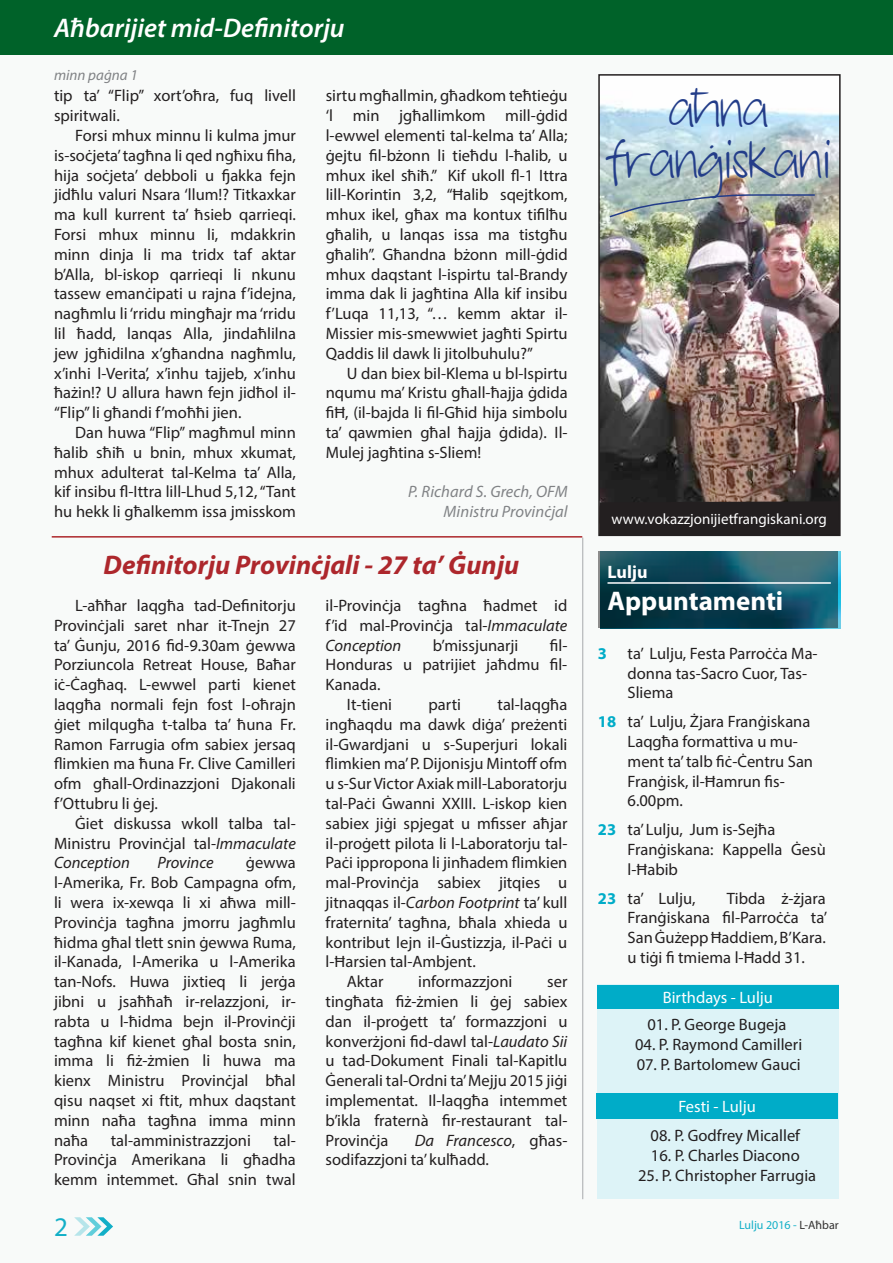
<style>
.page{position:relative;width:893px;height:1263px;background:#f8faf9}
.page>*{position:absolute;margin:0;border:0;box-sizing:border-box;transform-origin:0 0}
.t1{font:33px/51px "DJB Elliephont";color:#233d89;text-align:center}
.t2{font:italic 700 27px "Myriad Pro";color:#ad272c}
.t3{font:italic 600 27px "Myriad Pro";color:#fff}
.t4{font:700 27px "Myriad Pro";color:#fff}
.t5{font:27px "Myriad Pro";color:#00acc8}
.t6{font:700 18px "Myriad Pro";color:#fff}
.t7{font:16.5px/19.8px "Myriad Pro";color:#231f20;text-align:justify}
.t8{font:italic 16.5px/19.8px "Myriad Pro";letter-spacing:.005em;color:#808285;text-align:right}
.t9{font:16.5px "Myriad Pro";color:#fff}
.t10{font:italic 16.5px "Myriad Pro";letter-spacing:-.005em;color:#231f20}
.t11{font:15px "Myriad Pro";letter-spacing:-.005em;color:#fff}
.t12{font:italic 15px "Myriad Pro";color:#808285}
.t13{font:12px "Myriad Pro";color:#00acc8}
.s1{font-style:italic}
.s2{font-weight:700;color:#00acc8}
.s3{color:#231f20}
</style>
<div class="page">
<div style="left:597px;top:985px;width:242px;height:214px;background:#ddf3f7"></div>
<div style="left:597px;top:985px;width:242px;height:23px;background:#00acc8"></div>
<div style="left:596px;top:1093px;width:242px;height:25px;background:#00acc8"></div>
<hr style="left:582px;top:538px;width:1px;height:661px;background:#a7a9ac">
<img style="left:600px;top:551px;width:241px;height:78px">
<svg style="left:599px;top:551px;width:239px;height:77px;background:#144b5b"></svg>
<hr style="left:607px;top:582px;width:224px;height:2px;background:#fff">
<div style="left:0;top:0;width:893px;height:54px;background:#006229"></div>
<img style="left:601px;top:105px;width:237px;height:396px">
<div style="left:598px;top:74px;width:243px;height:462px;border:2px solid #231f20"></div>
<div style="left:599px;top:501px;width:240px;height:34px;background:#231f20"></div>
<img style="left:608px;top:193px;width:208px;height:26px">
<hr style="left:52px;top:536px;width:530px;height:2px;background:#ad272c">
<h2 class="t3" style="left:54px;top:11px;width:292px">Aħbarijiet mid-Definitorju</h2>
<p class="t12" style="left:54px;top:65px;width:85px">minn paġna 1</p>
<p class="t7" style="left:54px;top:86px;width:243px">tip ta’ “Flip” xort’oħra, fuq livell spiritwali.</p>
<p class="t7" style="left:54px;top:125px;width:243px;text-indent:21px">Forsi mhux minnu li kulma jmur is-soċjeta’ tagħna li qed ngħixu fiha, hija soċjeta’ debboli u fjakka fejn jidħlu valuri Nsara ‘llum!? Titkaxkar ma kull kurrent ta’ ħsieb qarrieqi.<br>Forsi mhux minnu li, mdakkrin minn dinja li ma tridx taf aktar b’Alla, bl-iskop qarrieqi li nkunu tassew emanċipati u rajna f’idejna, nagħmlu li ‘rridu mingħajr ma ‘rridu lil ħadd, lanqas Alla, jindaħlilna jew jgħidilna x’għandna nagħmlu, x’inhi l-Verita’, x’inhu tajjeb, x’inhu ħażin!? U allura hawn fejn jidħol il-“Flip” li għandi f’moħħi jien.</p>
<p class="t7" style="left:54px;top:422px;width:243px;text-indent:21px">Dan huwa “Flip” magħmul minn ħalib sħiħ u bnin, mhux xkumat, mhux adulterat tal-Kelma ta’ Alla, kif insibu fl-Ittra lill-Lhud 5,12, “Tant hu hekk li għalkemm issa jmisskom</p>
<p class="t7" style="left:326px;top:86px;width:243px">sirtu mgħallmin, għadkom teħtieġu ‘l min jgħallimkom mill-ġdid l-ewwel elementi tal-kelma ta’ Alla; ġejtu fil-bżonn li tieħdu l-ħalib, u mhux ikel sħiħ.” Kif ukoll fl-1 Ittra lill-Korintin 3,2, “Ħalib sqejtkom, mhux ikel, għax ma kontux tifilħu għalih, u lanqas issa ma tistgħu għalih”. Għandna bżonn mill-ġdid mhux daqstant l-ispirtu tal-Brandy imma dak li jagħtina Alla kif insibu f’Luqa 11,13, “… kemm aktar il-Missier mis-smewwiet jagħti Spirtu Qaddis lil dawk li jitolbuhulu?”</p>
<p class="t7" style="left:326px;top:363px;width:243px;text-indent:21px">U dan biex bil-Klema u bl-Ispirtu nqumu ma’ Kristu għall-ħajja ġdida fiĦ, (il-bajda li fil-Għid hija simbolu ta’ qawmien għal ħajja ġdida). Il-Mulej jagħtina s-Sliem!</p>
<p class="t8" style="left:408px;top:482px;width:161px">P. Richard S. Grech, OFM<br>Ministru Provinċjal</p>
<h2 class="t2" style="left:104px;top:547px;width:417px">Definitorju Provinċjali - 27 ta’ Ġunju</h2>
<p class="t7" style="left:54px;top:595px;width:243px;text-indent:21px">L-aħħar laqgħa tad-Definitorju Provinċjali saret nhar it-Tnejn 27 ta’ Ġunju, 2016 fid-9.30am ġewwa Porziuncola Retreat House, Baħar iċ-Ċagħaq. L-ewwel parti kienet laqgħa normali fejn fost l-oħrajn ġiet milqugħa t-talba ta’ ħuna Fr.<br>Ramon Farrugia ofm sabiex jersaq flimkien ma ħuna Fr. Clive Camilleri ofm għall-Ordinazzjoni Djakonali f’Ottubru li ġej.</p>
<p class="t7" style="left:54px;top:813px;width:243px;text-indent:21px">Ġiet diskussa wkoll talba tal-Ministru Provinċjal tal-<span class="s1">Immaculate Conception</span></p>
<p class="t10" style="left:157px;top:853px;width:58px">Province</p>
<p class="t7" style="left:54px;top:853px;width:243px;text-indent:192px">ġewwa l-Amerika, Fr. Bob Campagna ofm, li wera ix-xewqa li xi aħwa mill-Provinċja tagħna jmorru jagħmlu ħidma għal tlett snin ġewwa Ruma, il-Kanada, l-Amerika u l-Amerika tan-Nofs. Huwa jixtieq li jerġa jibni u jsaħħaħ ir-relazzjoni, ir&shy;rabta u l-ħidma bejn il-Provinċji tagħna kif kienet għal bosta snin, imma li fiż-żmien li huwa ma kienx Ministru Provinċjal bħal qisu naqset xi ftit, mhux daqstant minn naħa tagħna imma minn naħa</p>
<p class="t7" style="left:54px;top:1130px;width:243px;text-indent:219px">tal-Provinċja Amerikana li għadha kemm intemmet. Għal snin twal</p>
<p class="t7" style="left:111px;top:1130px;width:142px">tal-amministrazzjoni</p>
<p class="t7" style="left:326px;top:595px;width:243px">il-Provinċja tagħna ħadmet id f’id mal-Provinċja tal-<span class="s1">Immaculate Conception</span></p>
<p class="t7" style="left:433px;top:635px;width:87px">b’missjunarji</p>
<p class="t7" style="left:550px;top:635px;width:19px">fil-</p>
<p class="t7" style="left:326px;top:655px;width:243px">Honduras u patrijiet jaħdmu fil-</p>
<p class="t7" style="left:326px;top:674px;width:56px">Kanada.</p>
<p class="t7" style="left:347px;top:694px;width:47px">It-tieni</p>
<p class="t7" style="left:429px;top:694px;width:34px">parti</p>
<p class="t7" style="left:498px;top:694px;width:71px">tal-laqgħa</p>
<p class="t7" style="left:326px;top:714px;width:243px">ingħaqdu ma dawk diġa’ preżenti</p>
<p class="t7" style="left:326px;top:734px;width:243px">il-Gwardjani u s-Superjuri lokali</p>
<p class="t7" style="left:326px;top:754px;width:243px">flimkien ma’ P. Dijonisju Mintoff ofm</p>
<p class="t7" style="left:326px;top:773px;width:243px">u s-Sur Victor Axiak mill-Laboratorju</p>
<p class="t7" style="left:326px;top:793px;width:243px">tal-Paċi Ġwanni XXIII. L-iskop kien</p>
<p class="t7" style="left:326px;top:813px;width:243px">sabiex jiġi spjegat u mfisser aħjar</p>
<p class="t7" style="left:326px;top:833px;width:243px">il-proġett pilota li l-Laboratorju tal-</p>
<p class="t7" style="left:326px;top:853px;width:243px">Paċi ippropona li jinħadem flimkien</p>
<p class="t7" style="left:326px;top:872px;width:243px">mal-Provinċja sabiex jitqies u</p>
<p class="t7" style="left:326px;top:892px;width:243px">jitnaqqas il-<span class="s1">Carbon Footprint</span> ta’ kull</p>
<p class="t7" style="left:326px;top:912px;width:243px">fraternita’ tagħna, bħala xhieda u</p>
<p class="t7" style="left:326px;top:932px;width:243px">kontribut lejn il-Ġustizzja, il-Paċi u</p>
<p class="t7" style="left:326px;top:952px;width:152px">l-Ħarsien tal-Ambjent.</p>
<p class="t7" style="left:347px;top:971px;width:38px">Aktar</p>
<p class="t7" style="left:418px;top:971px;width:96px">informazzjoni</p>
<p class="t7" style="left:326px;top:971px;width:243px;text-indent:222px">ser tingħata fiż-żmien li ġej sabiex dan il-proġett ta’ formazzjoni u konverżjoni fid-dawl tal-<span class="s1">Laudato Sii </span>u tad-Dokument Finali tal-Kapitlu Ġenerali tal-Ordni ta’ Mejju 2015 jiġi implementat. Il-laqgħa intemmet b’ikla fraternà fir-restaurant tal-Provinċja</p>
<p class="t7" style="left:326px;top:1130px;width:243px;text-indent:89px"><span class="s1">Da Francesco</span>, għas&shy;sodifazzjoni ta’ kulħadd.</p>
<h1 class="t1" style="left:605px;top:90px;width:228px">aħna franġiskani</h1>
<p class="t11" style="left:612px;top:510px;width:217px">www.vokazzjonijietfrangiskani.org</p>
<p class="t6" style="left:607px;top:560px;width:42px">Lulju</p>
<h2 class="t4" style="left:607px;top:584px;width:177px">Appuntamenti</h2>
<p class="t7" style="left:628px;top:643px;width:192px;text-align:left;text-indent:-30px"><span class="s2">3</span> ta’ Lulju, Festa Parroċċa Ma&shy;donna tas-Sacro Cuor, Tas-<br>Sliema</p>
<p class="t7" style="left:628px;top:711px;width:187px;text-align:left;text-indent:-30px"><span class="s2">18</span> ta’ Lulju, Żjara Franġiskana<br>Laqgħa formattiva u mu&shy;ment ta’ talb fiċ-Ċentru San<br>Franġisk, il-Ħamrun fis-<br>6.00pm.</p>
<p class="t7" style="left:628px;top:819px;width:200px;text-align:left;text-indent:-30px"><span class="s2">23</span> ta’ Lulju, Jum is-Sejħa<br>Franġiskana: Kappella Ġesù l-Ħabib</p>
<p class="t7" style="left:598px;top:888px;width:99px"><span class="s2">23</span> ta’ Lulju,</p>
<p class="t7" style="left:628px;top:888px;width:201px;text-indent:99px">Tibda ż-żjara Franġiskana fil-Parroċċa ta’ San Ġużepp Ħaddiem, B’Kara. u tiġi fi tmiema l-Ħadd 31.</p>
<p class="t9" style="left:663px;top:987px;width:112px">Birthdays - Lulju</p>
<p class="t7" style="left:647px;top:1015px;width:141px">01. P. George Bugeja</p>
<p class="t7" style="left:635px;top:1034px;width:169px">04. P. Raymond Camilleri</p>
<p class="t7" style="left:637px;top:1054px;width:166px">07. P. Bartolomew Gauci</p>
<p class="t9" style="left:678px;top:1096px;width:79px">Festi - Lulju</p>
<p class="t7" style="left:651px;top:1126px;width:151px">08. P. Godfrey Micallef</p>
<p class="t7" style="left:651px;top:1145px;width:150px">16. P. Charles Diacono</p>
<p class="t7" style="left:638px;top:1165px;width:180px">25. P. Christopher Farrugia</p>
<h2 class="t5" style="left:54px;top:1210px;width:15px">2</h2>
<p class="t13" style="left:739px;top:1218px;width:101px">Lulju 2016 - <span class="s3">L-Aħbar</span></p>
</div>
